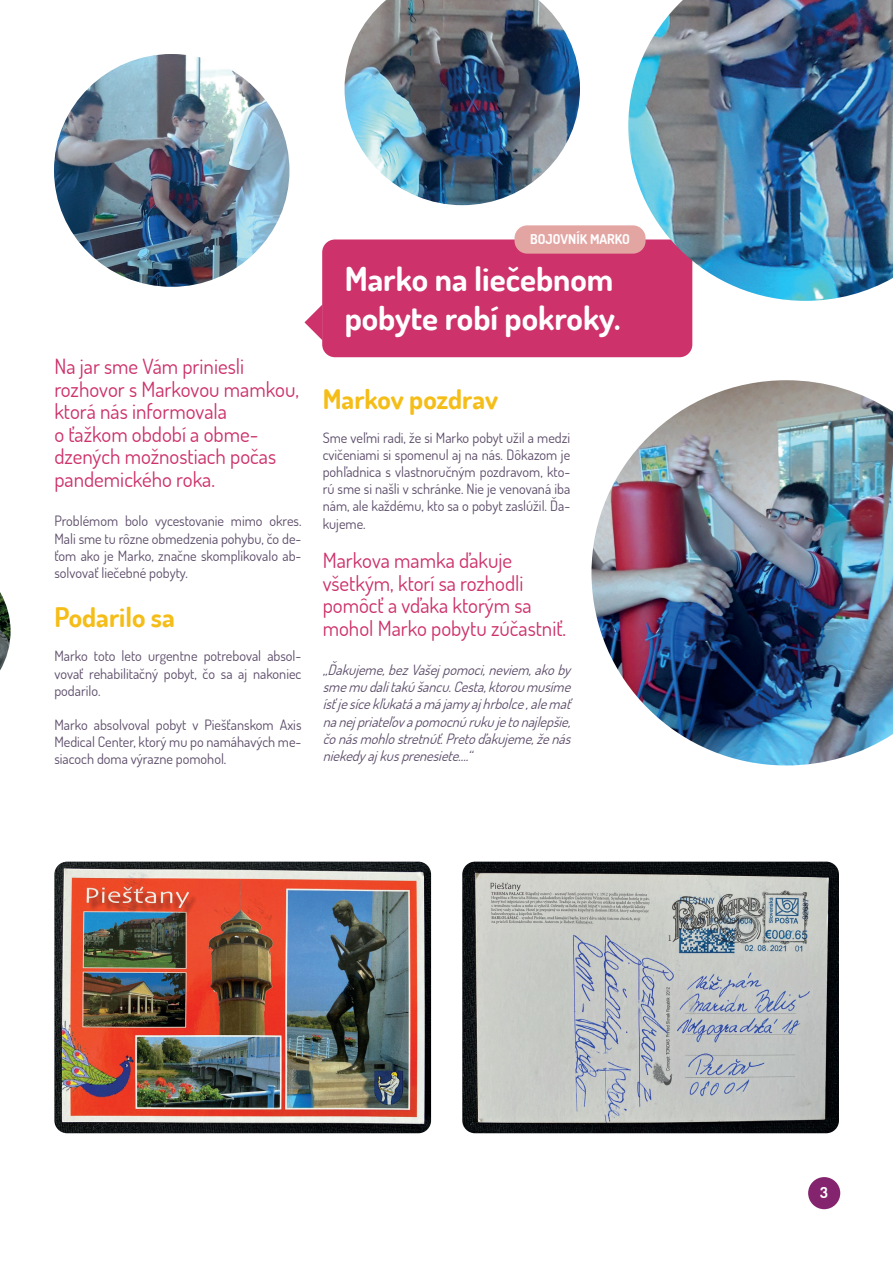
<style>
.page{position:relative;width:893px;height:1263px;background:#fff}
.page>*{position:absolute;margin:0;border:0;box-sizing:border-box;transform-origin:0 0}
.t1{font:700 33px "Dosis";color:#fff}
.t2{font:700 27px "Dosis";color:#f5bd17}
.t3{font:21px/22.5px "Dosis";color:#cd326b}
.t4{font:700 15px "Dosis";color:#fff}
.t5{font:14.25px/17.1px "Dosis";color:#5d4d6a;text-align:justify}
.t6{font:italic 14.25px/17.1px "Dosis";color:#5d4d6a;text-align:justify}
.t7{font:700 13.5px "Dosis";color:#fff}
</style>
<div class="page">
<div style="left:808px;top:1177px;width:32px;height:32px;background:#84246e;border-radius:50%"></div>
<svg style="left:304px;top:305px;width:18px;height:35px"></svg>
<div style="left:322px;top:239px;width:370px;height:118px;background:#cd326b;border-radius:13px"></div>
<div style="left:514px;top:225px;width:132px;height:29px;background:#e3a5a2;border-radius:13px"></div>
<img style="left:345px;top:0;width:235px;height:205px">
<img style="left:591px;top:380px;width:302px;height:385px">
<img style="left:628px;top:0;width:265px;height:301px">
<img style="left:0;top:592px;width:11px;height:78px">
<img style="left:54px;top:54px;width:235px;height:233px">
<img style="left:54px;top:862px;width:377px;height:271px">
<img style="left:462px;top:862px;width:377px;height:271px">
<p class="t3" style="left:54px;top:355px;width:191px">Na jar sme Vám priniesli</p>
<p class="t3" style="left:54px;top:377px;width:246px">rozhovor s Markovou mamkou, ktorá nás informovala</p>
<p class="t3" style="left:54px;top:422px;width:223px">o ťažkom období a obme&shy;dzených možnostiach počas pandemického roka.</p>
<p class="t5" style="left:54px;top:512px;width:249px">Problémom bolo vycestovanie mimo okres.<br>Mali sme tu rôzne obmedzenia pohybu, čo de&shy;ťom ako je Marko, značne skomplikovalo ab&shy;solvovať liečebné pobyty.</p>
<p class="t2" style="left:54px;top:600px;width:122px">Podarilo sa</p>
<p class="t5" style="left:54px;top:647px;width:249px">Marko toto leto urgentne potreboval absol&shy;vovať rehabilitačný pobyt, čo sa aj nakoniec podarilo.</p>
<p class="t5" style="left:54px;top:716px;width:249px">Marko absolvoval pobyt v Piešťanskom Axis Medical Center, ktorý mu po namáhavých me&shy;siacoch doma výrazne pomohol.</p>
<p class="t7" style="left:530px;top:231px;width:101px">BOJOVNÍK MARKO</p>
<p class="t1" style="left:345px;top:257px;width:270px">Marko na liečebnom</p>
<p class="t1" style="left:345px;top:297px;width:277px">pobyte robí pokroky.</p>
<p class="t2" style="left:323px;top:381px;width:177px">Markov pozdrav</p>
<p class="t5" style="left:323px;top:429px;width:249px">Sme veľmi radi, že si Marko pobyt užil a medzi cvičeniami si spomenul aj na nás. Dôkazom je pohľadnica s vlastnoručným pozdravom, kto&shy;rú sme si našli v schránke. Nie je venovaná iba nám, ale každému, kto sa o pobyt zaslúžil. Ďa&shy;kujeme.</p>
<p class="t3" style="left:323px;top:549px;width:191px">Markova mamka ďakuje</p>
<p class="t3" style="left:323px;top:571px;width:202px">všetkým, ktorí sa rozhodli</p>
<p class="t3" style="left:323px;top:594px;width:245px">pomôcť a vďaka ktorým sa mohol Marko pobytu zúčastniť.</p>
<p class="t6" style="left:323px;top:661px;width:254px">,,Ďakujeme,bezVašej pomoci,neviem,akoby smemudalitakúšancu.Cesta,ktoroumusíme ísťjesícekľukatáamájamyaj hrbolce,alemať nanej priateľovapomocnúrukujetonajlepšie, čonásmohlostretnúť.Pretoďakujeme,ženás niekedyaj kusprenesiete….‘‘</p>
<p class="t4" style="left:820px;top:1183px;width:9px">3</p>
</div>
